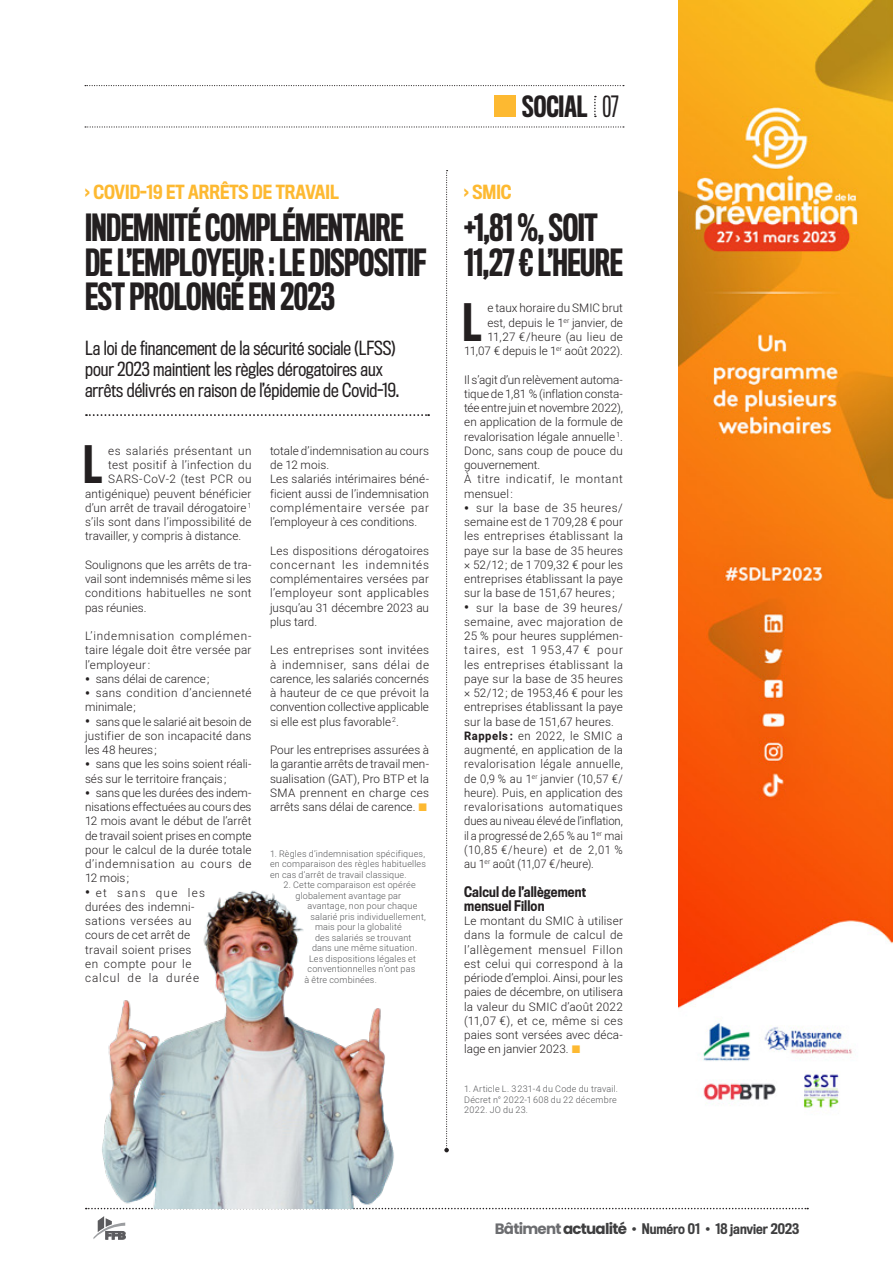
<style>
.page{position:relative;width:893px;height:1263px;background:#fff}
.page>*{position:absolute;margin:0;border:0;box-sizing:border-box;transform-origin:0 0}
.TEXTE_lettrine__arti{font:500 47.4px "Titling Gothic FB Comp";color:#231f20}
.TITRE_3__article{font:500 34.5px/34.5px "Titling Gothic FB Comp";letter-spacing:-.015em;color:#231f20;scale:.96 1}
.TITRE_droite__header{font:500 27px "Titling Gothic FB Comp";color:#231f20}
.CHAPO__article{font:18px/21px "Titling Gothic FB Cond";color:#231f20}
.SURTITRE__article{font:500 18px "Titling Gothic FB Cond";color:#fdb931}
.t1{font:500 13.5px "Titling Gothic FB Cond";color:#3e3e3f}
.INTERTITRE_3__articl{font:500 13.5px/14.2px "Titling Gothic FB Cond";letter-spacing:.015em;color:#231f20}
.TEXTE__article{font:300 11.7px/14.2px "Heebo";letter-spacing:.01em;color:#231f20;text-align:justify}
.TEXTE__article-2{font:300 11.7px/14.2px "Heebo";letter-spacing:.01em;color:#231f20;text-align:justify;scale:.96 1}
.TEXTE_lettrine__arti-2{font:300 11.7px/14.2px "Heebo";letter-spacing:.01em;color:#231f20;text-align:right}
.TEXTE__article-3{font:300 11.7px/14.2px "Heebo";letter-spacing:.035em;color:#231f20}
.TEXTE__article-4{font:300 11.7px/14.2px "Heebo";letter-spacing:.05em;color:#231f20}
.TEXTE_lettrine__arti-3{font:300 11.7px "Heebo";letter-spacing:.04em;color:#231f20}
.TEXTE_lettrine__arti-4{font:300 11.7px "Heebo";letter-spacing:.035em;color:#231f20}
.NOTES__articles{font:300 9px/10.5px "Heebo";letter-spacing:.02em;color:#57585a}
.s1{font-weight:700;font-size:13.5px}
.s2{font-weight:400}
.s3{font-weight:700}
.s4{font-family:"Poppins";font-weight:700;font-size:15px;color:#6c6d70}
.s5{font-family:"Poppins";font-weight:700;font-size:15px}
.s6{font-family:"Poppins";font-weight:400;font-size:15px}
</style>
<div class="page">
<svg style="left:463px;top:1208px;width:345px;height:1px"></svg>
<svg style="left:93px;top:1216px;width:33px;height:23px"></svg>
<svg style="left:85px;top:126px;width:539px;height:2px"></svg>
<svg style="left:85px;top:85px;width:539px;height:1px"></svg>
<div style="left:494px;top:96px;width:21px;height:21px;background:#fdb931"></div>
<svg style="left:594px;top:96px;width:2px;height:21px"></svg>
<svg style="left:446px;top:170px;width:3px;height:697px"></svg>
<img style="left:678px;top:0;width:215px;height:1108px">
<img style="left:85px;top:867px;width:377px;height:342px">
<svg style="left:86px;top:414px;width:343px;height:2px"></svg>
<p class="SURTITRE__article" style="left:85px;top:181px;width:255px">› COVID-19 ET ARRÊTS DE TRAVAIL</p>
<p class="TITRE_3__article" style="left:85px;top:211px;width:357px">INDEMNITÉ COMPLÉMENTAIRE<br>DE L’EMPLOYEUR: LE DISPOSITIF<br>EST PROLONGÉ EN 2023</p>
<p class="CHAPO__article" style="left:85px;top:338px;width:316px">La loi de financement de la sécurité sociale (LFSS) pour 2023 maintient les règles dérogatoires aux arrêts délivrés en raison de l’épidemie de Covid-19.</p>
<p class="TEXTE_lettrine__arti" style="left:84px;top:438px;width:20px">L</p>
<p class="TEXTE_lettrine__arti-3" style="left:108px;top:443px;width:145px">es salariés présentant un</p>
<p class="TEXTE_lettrine__arti-2" style="left:108px;top:458px;width:145px">test positif à l’infection du</p>
<p class="TEXTE_lettrine__arti-4" style="left:108px;top:471px;width:145px">SARS-CoV-2 (test PCR ou</p>
<p class="TEXTE_lettrine__arti-2" style="left:85px;top:486px;width:168px">antigénique) peuvent bénéficier</p>
<p class="TEXTE_lettrine__arti-2" style="left:85px;top:500px;width:168px">d’un arrêt de travail dérogatoire <sup>1</sup></p>
<p class="TEXTE_lettrine__arti-2" style="left:85px;top:515px;width:168px">s’ils sont dans l’impossibilité de</p>
<p class="TEXTE_lettrine__arti-2" style="left:85px;top:529px;width:158px">travailler, y compris à distance.</p>
<p class="TEXTE__article" style="left:85px;top:557px;width:168px">Soulignons que les arrêts de tra&shy;vail sont indemnisés même si les conditions habituelles ne sont pas réunies.</p>
<p class="TEXTE__article" style="left:85px;top:629px;width:168px">L’indemnisation complémen&shy;taire légale doit être versée par l’employeur:</p>
<p class="TEXTE__article" style="left:85px;top:671px;width:126px"><span class="s1">•</span> sans délai de carence;</p>
<p class="TEXTE__article-3" style="left:85px;top:686px;width:168px"><span class="s1">•</span> sans condition d’ancienneté minimale;</p>
<p class="TEXTE__article" style="left:85px;top:714px;width:168px"><span class="s1">•</span> sans que le salarié ait besoin de justifier de son incapacité dans les 48 heures;</p>
<p class="TEXTE__article" style="left:85px;top:757px;width:168px"><span class="s1">•</span> sans que les soins soient réali&shy;sés sur le territoire français;</p>
<p class="TEXTE__article" style="left:85px;top:785px;width:168px"><span class="s1">•</span> sans que les durées des indem&shy;nisations effectuées au cours des 12 mois avant le début de l’arrêt de travail soient prises en compte pour le calcul de la durée totale d’indemnisation au cours de 12 mois;</p>
<p class="TEXTE__article-3" style="left:85px;top:885px;width:122px"><span class="s1">•</span> et sans que les durées des indemni&shy;sations versées au cours de cet arrêt de travail soient prises en compte pour le calcul de la durée</p>
<p class="TEXTE__article" style="left:270px;top:443px;width:161px">totale d’indemnisation au cours de 12 mois.</p>
<p class="TEXTE__article" style="left:270px;top:472px;width:161px">Les salariés intérimaires béné&shy;ficient aussi de l’indemnisation complémentaire versée par l’employeur à ces conditions.</p>
<p class="TEXTE__article" style="left:270px;top:543px;width:161px">Les dispositions dérogatoires concernant les indemnités complémentaires versées par l’employeur sont applicables jusqu’au 31 décembre 2023 au plus tard.</p>
<p class="TEXTE__article" style="left:270px;top:643px;width:161px">Les entreprises sont invitées à indemniser, sans délai de carence, les salariés concernés à hauteur de ce que prévoit la convention collective applicable si elle est plus favorable <sup>2</sup>.</p>
<p class="TEXTE__article" style="left:270px;top:743px;width:161px">Pour les entreprises assurées à la garantie arrêts de travail men&shy;sualisation (GAT), Pro BTP et la SMA prennent en charge ces arrêts sans délai de carence.</p>
<p class="NOTES__articles" style="left:270px;top:848px;width:157px;text-align:justify">1. Règles d’indemnisation spécifiques, en comparaison des règles habituelles en cas d’arrêt de travail classique.</p>
<p class="NOTES__articles" style="left:284px;top:879px;width:134px">2. Cette comparaison est opérée</p>
<p class="NOTES__articles" style="left:296px;top:890px;width:107px">globalement avantage par</p>
<p class="NOTES__articles" style="left:308px;top:900px;width:111px">avantage, non pour chaque</p>
<p class="NOTES__articles" style="left:310px;top:911px;width:117px">salarié pris individuellement,</p>
<p class="NOTES__articles" style="left:315px;top:921px;width:88px">mais pour la globalité</p>
<p class="NOTES__articles" style="left:315px;top:932px;width:98px">des salariés se trouvant</p>
<p class="NOTES__articles" style="left:312px;top:942px;width:107px">dans une même situation.</p>
<p class="NOTES__articles" style="left:309px;top:953px;width:108px">Les dispositions légales et</p>
<p class="NOTES__articles" style="left:308px;top:963px;width:109px">conventionnelles n’ont pas</p>
<p class="NOTES__articles" style="left:304px;top:974px;width:74px">à être combinées.</p>
<p class="TITRE_droite__header" style="left:522px;top:91px;width:98px">SOCIAL <span class="s2">07</span></p>
<p class="SURTITRE__article" style="left:464px;top:181px;width:49px">› SMIC</p>
<p class="TITRE_3__article" style="left:464px;top:211px;width:167px">+1,81 %, SOIT<br>11,27 € L’HEURE</p>
<p class="TEXTE_lettrine__arti" style="left:463px;top:295px;width:20px">L</p>
<p class="TEXTE_lettrine__arti-2" style="left:464px;top:301px;width:160px">e taux horaire du SMIC brut<br>est, depuis le 1<sup>er</sup> janvier, de<br>11,27 €/heure (au lieu de<br>11,07 € depuis le 1<sup>er</sup> août 2022).</p>
<p class="TEXTE__article" style="left:464px;top:372px;width:160px">Il s’agit d’un relèvement automa&shy;tique de 1,81 % (inflation consta&shy;tée entre juin et novembre 2022), en application de la formule de revalorisation légale annuelle <sup>1</sup>.<br>Donc, sans coup de pouce du gouvernement.</p>
<p class="TEXTE__article-4" style="left:464px;top:472px;width:160px">À titre indicatif, le montant mensuel:</p>
<p class="TEXTE__article" style="left:464px;top:500px;width:160px"><span class="s1">•</span> sur la base de 35 heures/ semaine est de 1709,28 € pour les entreprises établissant la paye sur la base de 35 heures × 52/12; de 1709,32 € pour les entreprises établissant la paye sur la base de 151,67 heures;</p>
<p class="TEXTE__article" style="left:464px;top:600px;width:160px"><span class="s1">•</span> sur la base de 39 heures/ semaine, avec majoration de 25 % pour heures supplémen&shy;taires, est 1 953,47 € pour les entreprises établissant la paye sur la base de 35 heures × 52/12; de 1953,46 € pour les entreprises établissant la paye sur la base de 151,67 heures.</p>
<p class="TEXTE__article-2" style="left:464px;top:728px;width:167px"><span class="s3">Rappels :</span> en 2022, le SMIC a augmenté, en application de la revalorisation légale annuelle, de 0,9 % au 1<sup>er</sup> janvier (10,57 €/ heure). Puis, en application des revalorisations automatiques dues au niveau élevé de l’inflation, il a progressé de 2,65 % au 1<sup>er</sup> mai (10,85 €/heure) et de 2,01 % au 1<sup>er</sup> août (11,07 €/heure).</p>
<p class="INTERTITRE_3__articl" style="left:464px;top:885px;width:123px">Calcul de l’allègement mensuel Fillon</p>
<p class="TEXTE__article" style="left:464px;top:914px;width:160px">Le montant du SMIC à utiliser dans la formule de calcul de l’allègement mensuel Fillon est celui qui correspond à la période d’emploi. Ainsi, pour les paies de décembre, on utilisera la valeur du SMIC d’août 2022 (11,07 €), et ce, même si ces paies sont versées avec déca&shy;lage en janvier 2023.</p>
<p class="NOTES__articles" style="left:464px;top:1084px;width:155px">1. Article L. 3231-4 du Code du travail.<br>Décret n° 2022-1608 du 22 décembre<br>2022. JO du 23.</p>
<p class="t1" style="left:495px;top:1220px;width:306px"><span class="s4">Bâtiment</span> <span class="s5">actualité</span> <span class="s6">•</span> Numéro 01 <span class="s6">•</span> 18 janvier 2023</p>
</div>
